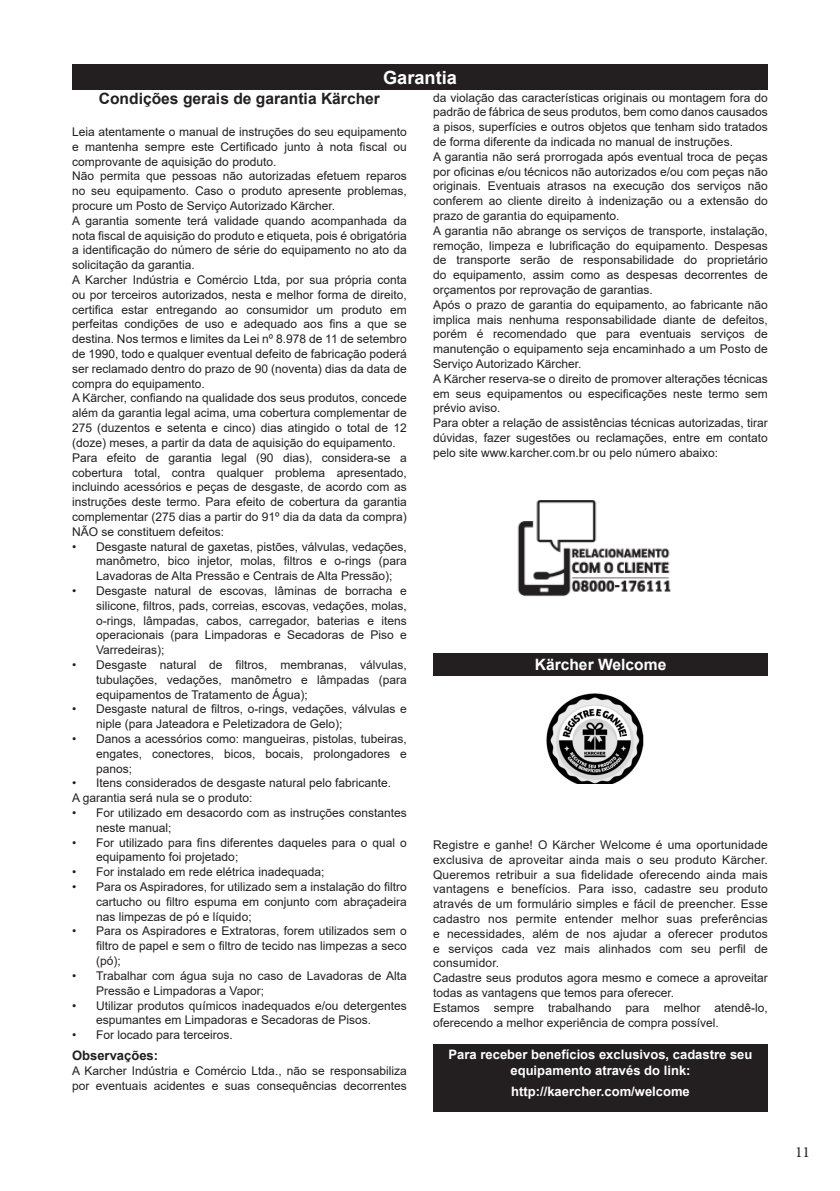
<style>
.page{position:relative;width:840px;height:1191px;background:#fff}
.page>*{position:absolute;margin:0;border:0;box-sizing:border-box;transform-origin:0 0}
.Head{font:700 18.2px "Arial";color:#fff}
.Head-2{font:700 15.6px "Arial";color:#231f20}
.Head-3{font:700 15.6px "Arial";color:#fff}
.t1{font:15.6px "Minion Pro";color:#231f20}
.Head-4{font:700 13px/15.6px "Arial";color:#fff;text-align:center}
.Body{font:700 13px "Arial";color:#231f20}
.Body-2{font:12px/14.8px "Arial";color:#231f20;text-align:justify}
.Bullet{font:12px "Arial";color:#231f20}
</style>
<div class="page">
<div style="left:433px;top:653px;width:334px;height:23px;background:#231f20"></div>
<div style="left:433px;top:1045px;width:334px;height:67px;background:#231f20"></div>
<div style="left:72px;top:65px;width:695px;height:25px;background:#231f20"></div>
<img style="left:517px;top:500px;width:154px;height:97px">
<img style="left:546px;top:693px;width:98px;height:91px">
<p class="Head" style="left:383px;top:64px;width:75px">Garantia</p>
<p class="Head-2" style="left:99px;top:88px;width:282px">Condições gerais de garantia Kärcher</p>
<p class="Body-2" style="left:72px;top:124px;width:336px">Leia atentamente o manual de instruções do seu equipamento e mantenha sempre este Certificado junto à nota fiscal ou comprovante de aquisição do produto.</p>
<p class="Body-2" style="left:72px;top:169px;width:336px">Não permita que pessoas não autorizadas efetuem reparos no seu equipamento. Caso o produto apresente problemas, procure um Posto de Serviço Autorizado Kärcher.</p>
<p class="Body-2" style="left:72px;top:213px;width:336px">A garantia somente terá validade quando acompanhada da nota fiscal de aquisição do produto e etiqueta, pois é obrigatória a identificação do número de série do equipamento no ato da solicitação da garantia.</p>
<p class="Body-2" style="left:72px;top:272px;width:336px">A Karcher Indústria e Comércio Ltda, por sua própria conta ou por terceiros autorizados, nesta e melhor forma de direito, certifica estar entregando ao consumidor um produto em perfeitas condições de uso e adequado aos fins a que se destina. Nos termos e limites da Lei nº 8.978 de 11 de setembro de 1990, todo e qualquer eventual defeito de fabricação poderá ser reclamado dentro do prazo de 90 (noventa) dias da data de compra do equipamento.</p>
<p class="Body-2" style="left:72px;top:391px;width:336px">A Kärcher, confiando na qualidade dos seus produtos, concede além da garantia legal acima, uma cobertura complementar de 275 (duzentos e setenta e cinco) dias atingido o total de 12 (doze) meses, a partir da data de aquisição do equipamento.</p>
<p class="Body-2" style="left:72px;top:450px;width:336px">Para efeito de garantia legal (90 dias), considera-se a cobertura total, contra qualquer problema apresentado, incluindo acessórios e peças de desgaste, de acordo com as instruções deste termo. Para efeito de cobertura da garantia complementar (275 dias a partir do 91º dia da data da compra)<br>NÃO se constituem defeitos:</p>
<p class="Body-2" style="left:96px;top:539px;width:312px;text-indent:-24px">• Desgaste natural de gaxetas, pistões, válvulas, vedações, manômetro, bico injetor, molas, filtros e o-rings (para Lavadoras de Alta Pressão e Centrais de Alta Pressão);</p>
<p class="Body-2" style="left:96px;top:583px;width:312px;text-indent:-24px">• Desgaste natural de escovas, lâminas de borracha e silicone, filtros, pads, correias, escovas, vedações, molas, o-rings, lâmpadas, cabos, carregador, baterias e itens operacionais (para Limpadoras e Secadoras de Piso e Varredeiras);</p>
<p class="Body-2" style="left:96px;top:657px;width:312px;text-indent:-24px">• Desgaste natural de filtros, membranas, válvulas, tubulações, vedações, manômetro e lâmpadas (para equipamentos de Tratamento de Água);</p>
<p class="Body-2" style="left:96px;top:701px;width:312px;text-indent:-24px">• Desgaste natural de filtros, o-rings, vedações, válvulas e niple (para Jateadora e Peletizadora de Gelo);</p>
<p class="Body-2" style="left:96px;top:731px;width:312px;text-indent:-24px">• Danos a acessórios como: mangueiras, pistolas, tubeiras, engates, conectores, bicos, bocais, prolongadores e panos;</p>
<p class="Body-2" style="left:72px;top:775px;width:320px">• Itens considerados de desgaste natural pelo fabricante.</p>
<p class="Bullet" style="left:72px;top:789px;width:182px">A garantia será nula se o produto:</p>
<p class="Body-2" style="left:96px;top:805px;width:312px;text-indent:-24px">• For utilizado em desacordo com as instruções constantes neste manual;</p>
<p class="Body-2" style="left:96px;top:835px;width:312px;text-indent:-24px">• For utilizado para fins diferentes daqueles para o qual o equipamento foi projetado;</p>
<p class="Body-2" style="left:72px;top:864px;width:254px">• For instalado em rede elétrica inadequada;</p>
<p class="Body-2" style="left:96px;top:879px;width:312px;text-indent:-24px">• Para os Aspiradores, for utilizado sem a instalação do filtro cartucho ou filtro espuma em conjunto com abraçadeira nas limpezas de pó e líquido;</p>
<p class="Body-2" style="left:96px;top:923px;width:312px;text-indent:-24px">• Para os Aspiradores e Extratoras, forem utilizados sem o filtro de papel e sem o filtro de tecido nas limpezas a seco (pó);</p>
<p class="Body-2" style="left:96px;top:968px;width:312px;text-indent:-24px">• Trabalhar com água suja no caso de Lavadoras de Alta<br>Pressão e Limpadoras a Vapor;</p>
<p class="Body-2" style="left:96px;top:997px;width:312px;text-indent:-24px">• Utilizar produtos químicos inadequados e/ou detergentes espumantes em Limpadoras e Secadoras de Pisos.</p>
<p class="Body-2" style="left:72px;top:1027px;width:162px">• For locado para terceiros.</p>
<p class="Body" style="left:72px;top:1046px;width:87px">Observações:</p>
<p class="Body-2" style="left:72px;top:1063px;width:336px">A Karcher Indústria e Comércio Ltda., não se responsabiliza por eventuais acidentes e suas consequências decorrentes</p>
<p class="Body-2" style="left:433px;top:90px;width:336px">da violação das características originais ou montagem fora do padrão de fábrica de seus produtos, bem como danos causados a pisos, superfícies e outros objetos que tenham sido tratados de forma diferente da indicada no manual de instruções.</p>
<p class="Body-2" style="left:433px;top:149px;width:336px">A garantia não será prorrogada após eventual troca de peças por oficinas e/ou técnicos não autorizados e/ou com peças não originais. Eventuais atrasos na execução dos serviços não conferem ao cliente direito à indenização ou a extensão do prazo de garantia do equipamento.</p>
<p class="Body-2" style="left:433px;top:223px;width:336px">A garantia não abrange os serviços de transporte, instalação, remoção, limpeza e lubrificação do equipamento. Despesas de transporte serão de responsabilidade do proprietário do equipamento, assim como as despesas decorrentes de orçamentos por reprovação de garantias.</p>
<p class="Body-2" style="left:433px;top:297px;width:336px">Após o prazo de garantia do equipamento, ao fabricante não implica mais nenhuma responsabilidade diante de defeitos, porém é recomendado que para eventuais serviços de manutenção o equipamento seja encaminhado a um Posto de Serviço Autorizado Kärcher.</p>
<p class="Body-2" style="left:433px;top:371px;width:336px">A Kärcher reserva-se o direito de promover alterações técnicas em seus equipamentos ou especificações neste termo sem prévio aviso.</p>
<p class="Body-2" style="left:433px;top:415px;width:336px">Para obter a relação de assistências técnicas autorizadas, tirar dúvidas, fazer sugestões ou reclamações, entre em contato pelo site www.karcher.com.br ou pelo número abaixo:</p>
<p class="Head-3" style="left:534px;top:653px;width:133px">Kärcher Welcome</p>
<p class="Body-2" style="left:433px;top:837px;width:336px">Registre e ganhe! O Kärcher Welcome é uma oportunidade exclusiva de aproveitar ainda mais o seu produto Kärcher.<br>Queremos retribuir a sua fidelidade oferecendo ainda mais vantagens e benefícios. Para isso, cadastre seu produto através de um formulário simples e fácil de preencher. Esse cadastro nos permite entender melhor suas preferências e necessidades, além de nos ajudar a oferecer produtos e serviços cada vez mais alinhados com seu perfil de consumidor.</p>
<p class="Body-2" style="left:433px;top:970px;width:336px">Cadastre seus produtos agora mesmo e comece a aproveitar todas as vantagens que temos para oferecer.</p>
<p class="Body-2" style="left:433px;top:1000px;width:336px">Estamos sempre trabalhando para melhor atendê-lo, oferecendo a melhor experiência de compra possível.</p>
<p class="Head-4" style="left:448px;top:1047px;width:305px">Para receber benefícios exclusivos, cadastre seu equipamento através do link:</p>
<p class="Head-4" style="left:511px;top:1084px;width:180px">http://kaercher.com/welcome</p>
<p class="t1" style="left:794px;top:1141px;width:16px">11</p>
</div>
